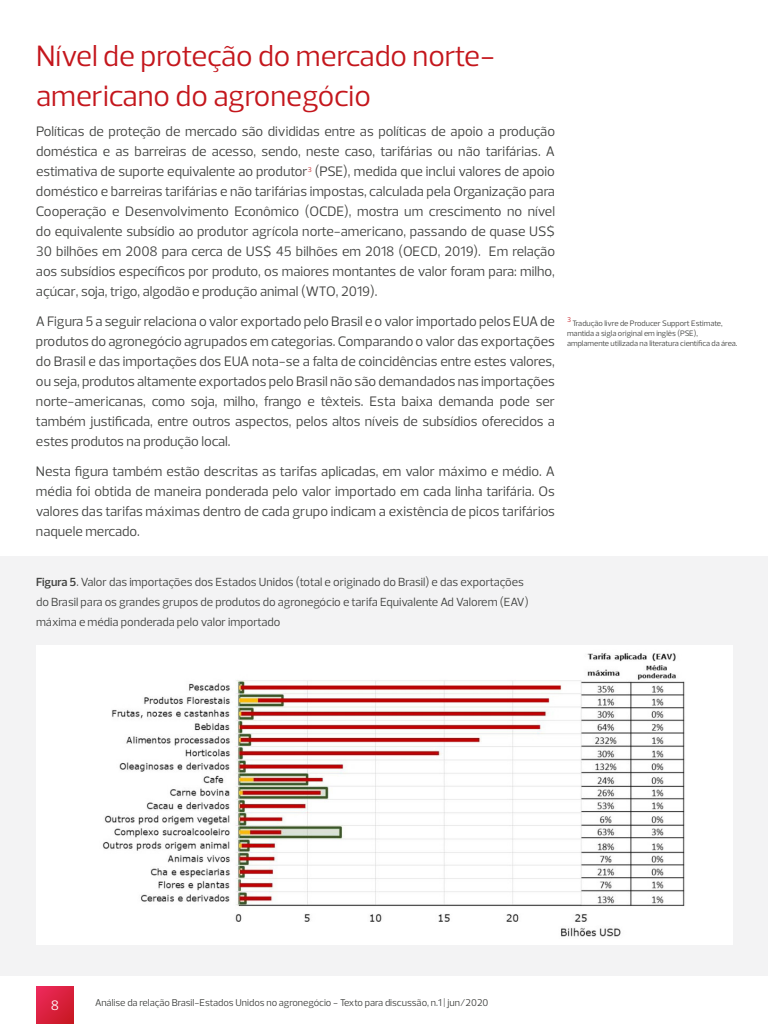
<style>
.page{position:relative;width:768px;height:1024px;background:#fff}
.page>*{position:absolute;margin:0;border:0;box-sizing:border-box;transform-origin:0 0}
.t1{font:30px/40px "Prelo";color:#c4161c}
.t2{font:14px/20px "Prelo";color:#414240;text-align:justify}
.t3{font:14px "Prelo";color:#fff}
.t4{font:12px/20px "Prelo";color:#414240}
.t5{font:10px "Prelo";color:#414240}
.t6{font:8px/10px "Prelo";color:#414240}
.t7{font:7px "Prelo";color:#c4161c}
.s1{font-weight:600}
</style>
<div class="page">
<svg style="left:36px;top:986px;width:38px;height:38px"></svg>
<div style="left:0;top:556px;width:768px;height:420px;background:#f3f3f4"></div>
<div style="left:37px;top:645px;width:696px;height:300px;background:#fff"></div>
<img style="left:102px;top:653px;width:583px;height:284px">
<h1 class="t1" style="left:36px;top:36px;width:461px">Nível de proteção do mercado norte&shy;americano do agronegócio</h1>
<p class="t2" style="left:36px;top:121px;width:521px">Políticas de proteção de mercado são divididas entre as políticas de apoio a produção doméstica e as barreiras de acesso, sendo, neste caso, tarifárias ou não tarifárias. A estimativa de suporte equivalente ao produtor<sup>3</sup> (PSE), medida que inclui valores de apoio doméstico e barreiras tarifárias e não tarifárias impostas, calculada pela Organização para Cooperação e Desenvolvimento Econômico (OCDE), mostra um crescimento no nível do equivalente subsídio ao produtor agrícola norte-americano, passando de quase US$ 30 bilhões em 2008 para cerca de US$ 45 bilhões em 2018 (OECD, 2019). Em relação aos subsídios específicos por produto, os maiores montantes de valor foram para: milho, açúcar, soja, trigo, algodão e produção animal (WTO, 2019).</p>
<p class="t2" style="left:36px;top:311px;width:521px">A Figura 5 a seguir relaciona o valor exportado pelo Brasil e o valor importado pelos EUA de produtos do agronegócio agrupados em categorias. Comparando o valor das exportações do Brasil e das importações dos EUA nota-se a falta de coincidências entre estes valores, ou seja, produtos altamente exportados pelo Brasil não são demandados nas importações norte-americanas, como soja, milho, frango e têxteis. Esta baixa demanda pode ser também justificada, entre outros aspectos, pelos altos níveis de subsídios oferecidos a estes produtos na produção local.</p>
<p class="t2" style="left:36px;top:461px;width:521px">Nesta figura também estão descritas as tarifas aplicadas, em valor máximo e médio. A média foi obtida de maneira ponderada pelo valor importado em cada linha tarifária. Os valores das tarifas máximas dentro de cada grupo indicam a existência de picos tarifários naquele mercado.</p>
<p class="t7" style="left:567px;top:315px;width:5px">3</p>
<p class="t6" style="left:567px;top:318px;width:172px;text-indent:5px">Tradução livre de Producer Support Estimate, mantida a sigla original em inglês (PSE), amplamente utilizada na literatura científica da área.</p>
<p class="t4" style="left:36px;top:572px;width:494px"><span class="s1">Figura 5</span>. Valor das importações dos Estados Unidos (total e originado do Brasil) e das exportações do Brasil para os grandes grupos de produtos do agronegócio e tarifa Equivalente Ad Valorem (EAV) máxima e média ponderada pelo valor importado</p>
<p class="t3" style="left:51px;top:997px;width:10px">8</p>
<p class="t5" style="left:95px;top:997px;width:395px">Análise da relação Brasil-Estados Unidos no agronegócio - Texto para discussão, n.1 | jun/2020</p>
</div>
